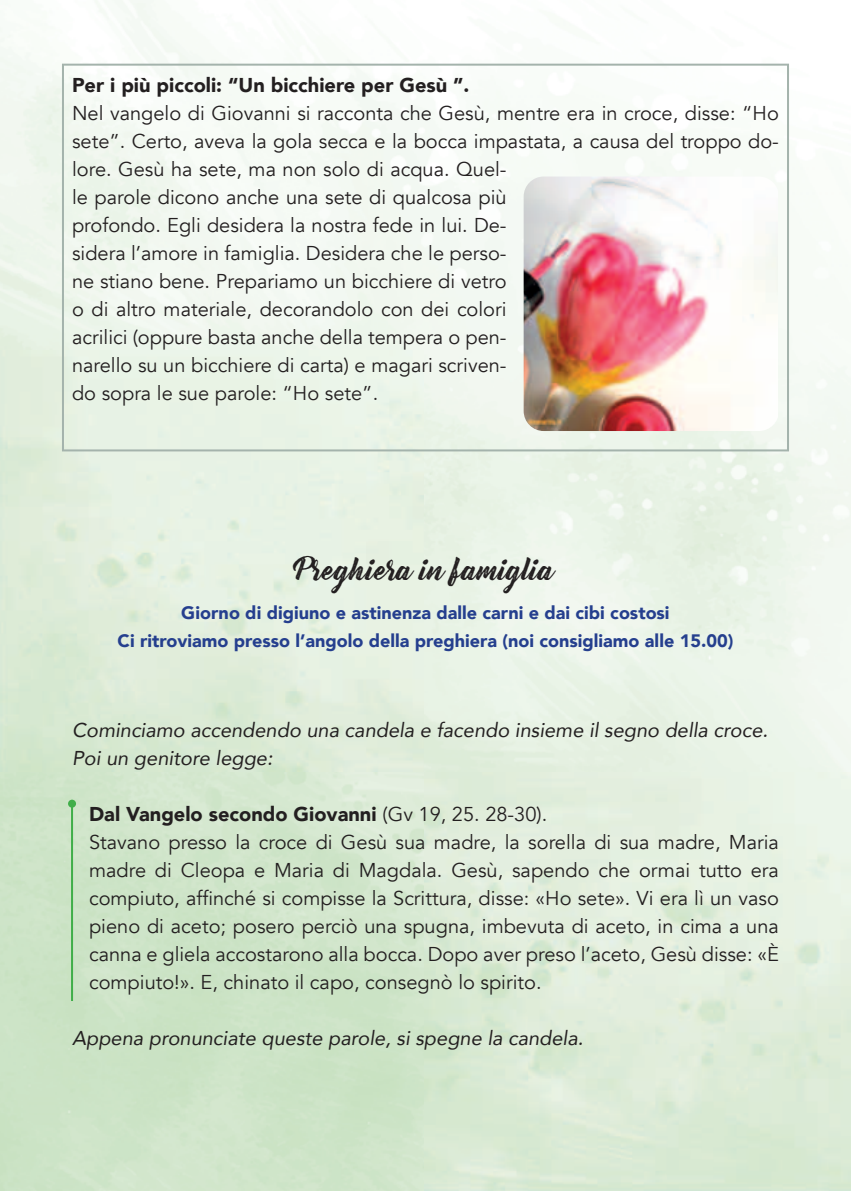
<style>
.page{position:relative;width:851px;height:1191px;background:#fff}
.page>*{position:absolute;margin:0;border:0;box-sizing:border-box;transform-origin:0 0}
.t1{font:28px "Bernadette Rough";color:#231f20}
.t2{font:20px/28px "Avenir";color:#231f20}
.t3{font:italic 20px/28px "Avenir";color:#231f20}
.t4{font:900 20px "Avenir";color:#231f20}
.t5{font:900 18px/28px "Avenir";color:#253f8e;text-align:center}
.s1{font-weight:900}
</style>
<div class="page">
<img style="left:0;top:0;width:850px;height:1191px">
<img style="left:523px;top:176px;width:254px;height:255px;border-radius:20px">
<hr style="left:71px;top:803px;width:2px;height:198px;background:#40ae49">
<div style="left:68px;top:799px;width:8px;height:8px;background:#40ae49;border-radius:50%"></div>
<div style="left:62px;top:64px;width:726px;height:387px;border:2px solid #a4b3ac"></div>
<p class="t4" style="left:72px;top:72px;width:399px">Per i più piccoli: “Un bicchiere per Gesù ”.</p>
<p class="t2" style="left:72px;top:100px;width:708px">Nel vangelo di Giovanni si racconta che Gesù, mentre era in croce, disse: “Ho sete”. Certo, aveva la gola secca e la bocca impastata, a causa del troppo do&shy;lore. Gesù ha sete, ma non solo di acqua. Quel-<br>le parole dicono anche una sete di qualcosa più<br>profondo. Egli desidera la nostra fede in lui. De-<br>sidera l’amore in famiglia. Desidera che le perso-<br>ne stiano bene. Prepariamo un bicchiere di vetro<br>o di altro materiale, decorandolo con dei colori<br>acrilici (oppure basta anche della tempera o pen-<br>narello su un bicchiere di carta) e magari scriven-<br>do sopra le sue parole: “Ho sete”.</p>
<h1 class="t1" style="left:296px;top:558px;width:261px">Preghiera in famiglia</h1>
<p class="t5" style="left:118px;top:599px;width:617px">Giorno di digiuno e astinenza dalle carni e dai cibi costosi<br>Ci ritroviamo presso l’angolo della preghiera (noi consigliamo alle 15.00)</p>
<p class="t3" style="left:72px;top:716px;width:697px">Cominciamo accendendo una candela e facendo insieme il segno della croce.<br>Poi un genitore legge:</p>
<p class="t2" style="left:89px;top:800px;width:691px"><span class="s1">Dal Vangelo secondo Giovanni</span> (Gv 19, 25. 28-30).<br>Stavano presso la croce di Gesù sua madre, la sorella di sua madre, Maria madre di Cleopa e Maria di Magdala. Gesù, sapendo che ormai tutto era compiuto, affinché si compisse la Scrittura, disse: «Ho sete». Vi era lì un vaso pieno di aceto; posero perciò una spugna, imbevuta di aceto, in cima a una canna e gliela accostarono alla bocca. Dopo aver preso l’aceto, Gesù disse: «È compiuto!». E, chinato il capo, consegnò lo spirito.</p>
<p class="t3" style="left:72px;top:1024px;width:512px">Appena pronunciate queste parole, si spegne la candela.</p>
</div>
